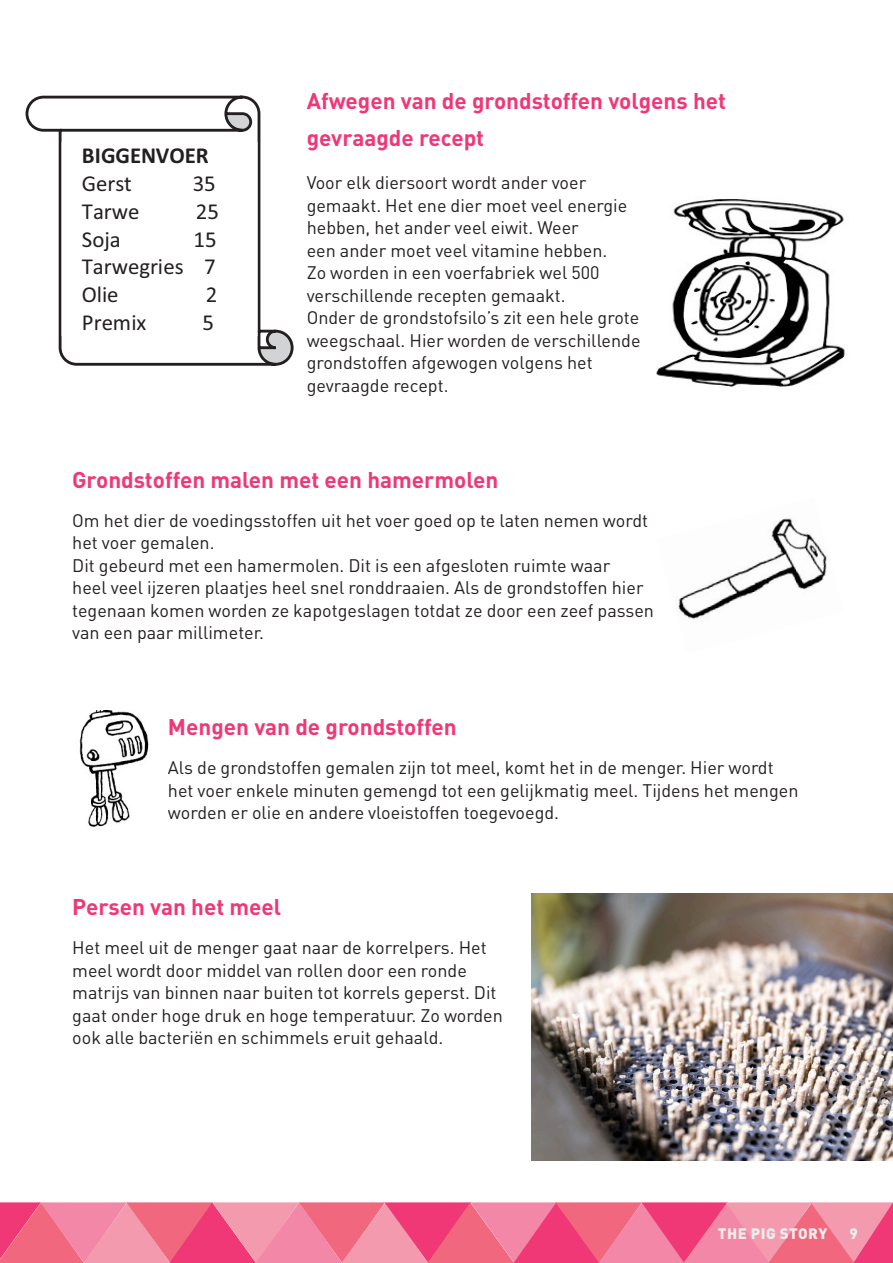
<style>
.page{position:relative;width:893px;height:1263px;background:#fff}
.page>*{position:absolute;margin:0;border:0;box-sizing:border-box;transform-origin:0 0}
.t1{font:22.8px/27.8px "Calibri";letter-spacing:-.005em;color:#231f20;text-align:justify}
.t2{font:700 22.8px/27.6px "Calibri";color:#231f20}
.Tussennkop{font:700 22.5px "DIN Pro";color:#ef3875}
.Brood_Klein{font:18px/22.5px "DIN Pro";color:#231f20}
.t3{font:900 15px "DIN Pro";letter-spacing:.03em;color:#ecedec}
.s1{font-weight:400}
</style>
<div class="page">
<svg style="left:0;top:1202px;width:893px;height:61px"></svg>
<img style="left:678px;top:518px;width:149px;height:101px">
<img style="left:79px;top:710px;width:70px;height:117px">
<img style="left:657px;top:199px;width:188px;height:188px">
<svg style="left:26px;top:96px;width:268px;height:270px"></svg>
<img style="left:61px;top:142px;width:197px;height:194px">
<img style="left:531px;top:893px;width:362px;height:268px">
<p class="t2" style="left:82px;top:142px;width:128px">BIGGENVOER<br><span class="s1">Gerst</span></p>
<p class="t1" style="left:193px;top:169px;width:25px">35</p>
<p class="t1" style="left:82px;top:197px;width:59px">Tarwe</p>
<p class="t1" style="left:196px;top:197px;width:25px">25</p>
<p class="t1" style="left:82px;top:225px;width:41px">Soja</p>
<p class="t1" style="left:82px;top:225px;width:136px;text-indent:112px">15<br>Tarwegries 7<br>Olie</p>
<p class="t1" style="left:206px;top:280px;width:13px">2</p>
<p class="t1" style="left:82px;top:308px;width:66px">Premix</p>
<p class="t1" style="left:202px;top:308px;width:13px">5</p>
<p class="Tussennkop" style="left:307px;top:85px;width:421px">Afwegen van de grondstoffen volgens het</p>
<p class="Tussennkop" style="left:307px;top:122px;width:179px">gevraagde recept</p>
<p class="Brood_Klein" style="left:307px;top:171px;width:322px">Voor elk diersoort wordt ander voer gemaakt. Het ene dier moet veel energie hebben, het ander veel eiwit. Weer<br>een ander moet veel vitamine hebben.<br>Zo worden in een voerfabriek wel 500 verschillende recepten gemaakt.</p>
<p class="Brood_Klein" style="left:307px;top:306px;width:335px">Onder de grondstofsilo’s zit een hele grote weegschaal. Hier worden de verschillende grondstoffen afgewogen volgens het gevraagde recept.</p>
<p class="Tussennkop" style="left:72px;top:464px;width:428px">Grondstoffen malen met een hamermolen</p>
<p class="Brood_Klein" style="left:72px;top:508px;width:577px">Om het dier de voedingsstoffen uit het voer goed op te laten nemen wordt</p>
<p class="Brood_Klein" style="left:72px;top:531px;width:144px">het voer gemalen.</p>
<p class="Brood_Klein" style="left:72px;top:553px;width:583px">Dit gebeurd met een hamermolen. Dit is een afgesloten ruimte waar<br>heel veel ijzeren plaatjes heel snel ronddraaien. Als de grondstoffen hier tegenaan komen worden ze kapotgeslagen totdat ze door een zeef passen</p>
<p class="Brood_Klein" style="left:72px;top:621px;width:193px">van een paar millimeter.</p>
<p class="Tussennkop" style="left:168px;top:712px;width:290px">Mengen van de grondstoffen</p>
<p class="Brood_Klein" style="left:168px;top:756px;width:632px">Als de grondstoffen gemalen zijn tot meel, komt het in de menger. Hier wordt het voer enkele minuten gemengd tot een gelijkmatig meel. Tijdens het mengen worden er olie en andere vloeistoffen toegevoegd.</p>
<p class="Tussennkop" style="left:72px;top:892px;width:210px">Persen van het meel</p>
<p class="Brood_Klein" style="left:72px;top:936px;width:432px">Het meel uit de menger gaat naar de korrelpers. Het meel wordt door middel van rollen door een ronde matrijs van binnen naar buiten tot korrels geperst. Dit gaat onder hoge druk en hoge temperatuur. Zo worden ook alle bacteriën en schimmels eruit gehaald.</p>
<p class="t3" style="left:718px;top:1224px;width:111px">THE PIG STORY</p>
<p class="t3" style="left:849px;top:1224px;width:10px">9</p>
</div>
